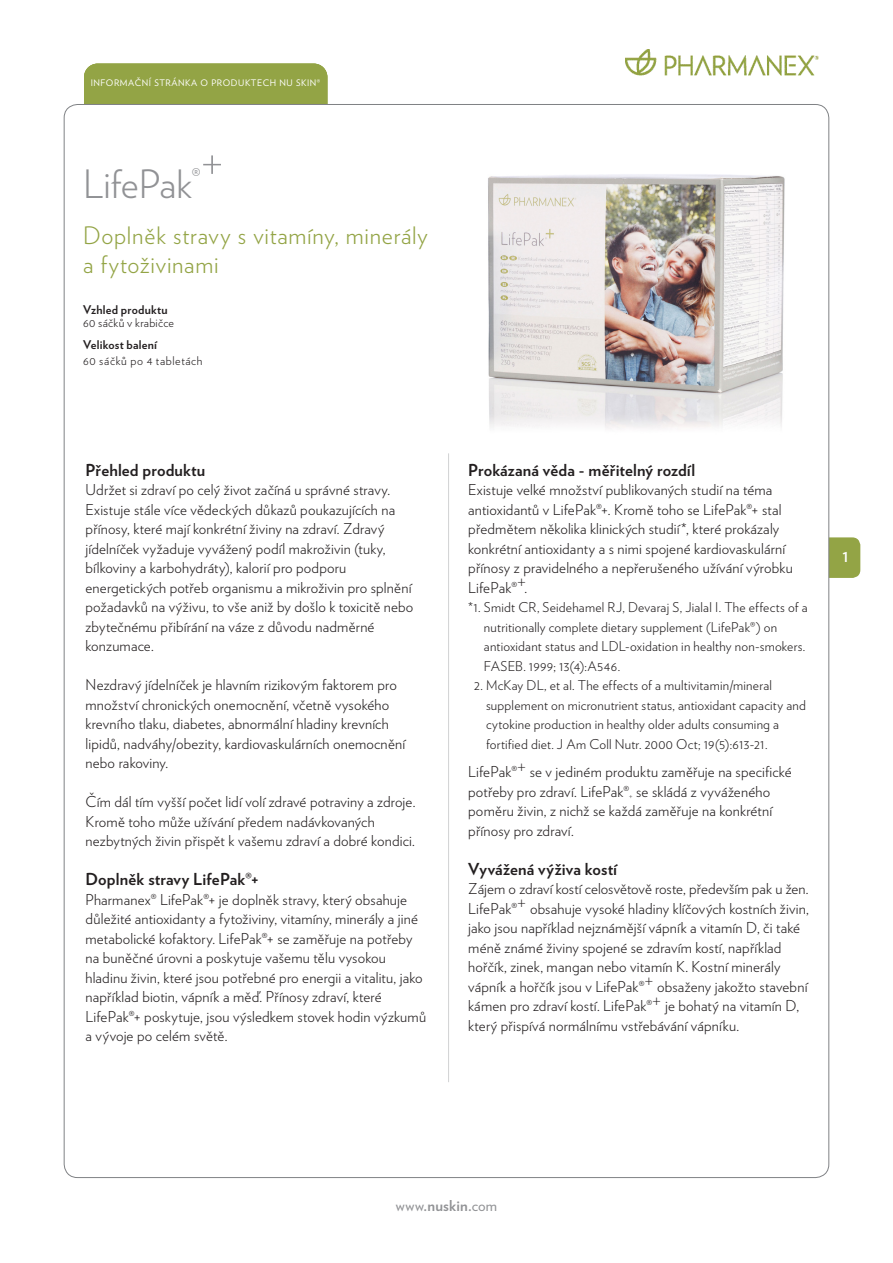
<style>
.page{position:relative;width:893px;height:1263px;background:#fff}
.page>*{position:absolute;margin:0;border:0;box-sizing:border-box;transform-origin:0 0}
.product_name{font:200 52.5px "Verlag";color:#919295}
.product_name-2{font:300 39px "Verlag";letter-spacing:-.005em;color:#919295}
.product_subname{font:300 24px "Verlag";letter-spacing:.03em;color:#93a445}
.heading__bold{font:700 16.5px "Verlag";letter-spacing:.005em;color:#231f20}
.text{font:700 16.5px "Verlag";letter-spacing:.01em;color:#231f20}
.text-2{font:300 15px/19.5px "Verlag";letter-spacing:.01em;color:#231f20}
.t1{font:700 15px "Verlag";letter-spacing:.015em;color:#919295}
.text-3{font:300 13.5px/19.5px "Verlag";letter-spacing:.015em;color:#231f20}
.t2{font:700 13.5px "Verlag";color:#fff}
.t3{font:700 12px "Verlag";letter-spacing:.015em;color:#231f20}
.t4{font:300 12px "Verlag";letter-spacing:.045em;color:#231f20}
.t5{font:300 12px "Verlag";letter-spacing:.02em;color:#231f20}
.t6{font:9px "Verlag";letter-spacing:.06em;color:#fff}
.s1{font-weight:400}
</style>
<div class="page">
<img style="left:625px;top:49px;width:194px;height:27px">
<div style="left:813px;top:537px;width:47px;height:41px;background:#93a445;border-radius:8px"></div>
<div style="left:84px;top:64px;width:243px;height:40px;background:#93a445"></div>
<div style="left:64px;top:104px;width:765px;height:1073px;background:#fff;border-radius:14px"></div>
<hr style="left:448px;top:453px;width:1px;height:629px;background:#d1d2d4">
<img style="left:488px;top:174px;width:297px;height:255px">
<p class="t6" style="left:91px;top:76px;width:231px">INFORMAČNÍ STRÁNKA O PRODUKTECH NU SKIN®</p>
<p class="product_name" style="left:200px;top:122px;width:26px">+</p>
<p class="product_name-2" style="left:83px;top:156px;width:119px">LifePak<sup>®</sup></p>
<p class="product_subname" style="left:83px;top:217px;width:346px">Doplněk stravy s vitamíny, minerály</p>
<p class="product_subname" style="left:83px;top:246px;width:137px">a fytoživinami</p>
<p class="t3" style="left:83px;top:300px;width:86px">Vzhled produktu</p>
<p class="t5" style="left:83px;top:314px;width:92px">60 sáčků v krabičce</p>
<p class="t3" style="left:83px;top:335px;width:76px">Velikost balení</p>
<p class="t4" style="left:83px;top:352px;width:121px">60 sáčků po 4 tabletách</p>
<p class="heading__bold" style="left:86px;top:457px;width:121px">Přehled produktu</p>
<p class="text-2" style="left:86px;top:479px;width:329px">Udržet si zdraví po celý život začíná u správné stravy.<br>Existuje stále více vědeckých důkazů poukazujících na přínosy, které mají konkrétní živiny na zdraví. Zdravý jídelníček vyžaduje vyvážený podíl makroživin (tuky, bílkoviny a karbohydráty), kalorií pro podporu energetických potřeb organismu a mikroživin pro splnění požadavků na výživu, to vše aniž by došlo k toxicitě nebo zbytečnému přibírání na váze z důvodu nadměrné konzumace.</p>
<p class="text-2" style="left:86px;top:674px;width:321px">Nezdravý jídelníček je hlavním rizikovým faktorem pro množství chronických onemocnění, včetně vysokého krevního tlaku, diabetes, abnormální hladiny krevních lipidů, nadváhy/obezity, kardiovaskulárních onemocnění nebo rakoviny.</p>
<p class="text-2" style="left:86px;top:791px;width:331px">Čím dál tím vyšší počet lidí volí zdravé potraviny a zdroje.<br>Kromě toho může užívání předem nadávkovaných nezbytných živin přispět k vašemu zdraví a dobré kondici.</p>
<p class="heading__bold" style="left:86px;top:866px;width:175px">Doplněk stravy LifePak®+</p>
<p class="text-2" style="left:86px;top:889px;width:342px">Pharmanex® LifePak®+ je doplněk stravy, který obsahuje důležité antioxidanty a fytoživiny, vitamíny, minerály a jiné metabolické kofaktory. LifePak®+ se zaměřuje na potřeby na buněčné úrovni a poskytuje vašemu tělu vysokou hladinu živin, které jsou potřebné pro energii a vitalitu, jako například biotin, vápník a měď. Přínosy zdraví, které LifePak®+ poskytuje, jsou výsledkem stovek hodin výzkumů a vývoje po celém světě.</p>
<p class="heading__bold" style="left:468px;top:457px;width:229px">Prokázaná věda - měřitelný rozdíl</p>
<p class="text-2" style="left:468px;top:479px;width:326px">Existuje velké množství publikovaných studií na téma antioxidantů v LifePak®+. Kromě toho se LifePak®+ stal předmětem několika klinických studií*, které prokázaly konkrétní antioxidanty a s nimi spojené kardiovaskulární přínosy z pravidelného a nepřerušeného užívání výrobku LifePak®<sup>+</sup>.</p>
<p class="text-3" style="left:484px;top:597px;width:325px;text-indent:-16px">*1. Smidt CR, Seidehamel RJ, Devaraj S, Jialal I. The effects of a nutritionally complete dietary supplement (LifePak®) on antioxidant status and LDL-oxidation in healthy non-smokers.<br>FASEB. 1999; 13(4):A546.</p>
<p class="text-3" style="left:486px;top:675px;width:321px;text-indent:-12px">2. McKay DL, et al. The effects of a multivitamin/mineral supplement on micronutrient status, antioxidant capacity and cytokine production in healthy older adults consuming a fortified diet. J Am Coll Nutr. 2000 Oct; 19(5):613-21.</p>
<p class="text-2" style="left:468px;top:761px;width:325px">LifePak®<sup>+</sup> se v jediném produktu zaměřuje na specifické potřeby pro zdraví. LifePak®<sub>+</sub> se skládá z vyváženého poměru živin, z nichž se každá zaměřuje na konkrétní přínosy pro zdraví.</p>
<p class="text" style="left:468px;top:856px;width:150px">Vyvážená výživa kostí</p>
<p class="text-2" style="left:468px;top:878px;width:342px">Zájem o zdraví kostí celosvětově roste, především pak u žen.<br>LifePak®<sup>+</sup> obsahuje vysoké hladiny klíčových kostních živin, jako jsou například nejznámější vápník a vitamín D, či také méně známé živiny spojené se zdravím kostí, například hořčík, zinek, mangan nebo vitamín K. Kostní minerály vápník a hořčík jsou v LifePak®<sup>+</sup> obsaženy jakožto stavební kámen pro zdraví kostí. LifePak®<sup>+</sup> je bohatý na vitamín D, který přispívá normálnímu vstřebávání vápníku.</p>
<p class="t2" style="left:843px;top:546px;width:7px">1</p>
<p class="t1" style="left:396px;top:1194px;width:103px"><span class="s1">www</span>.nuskin.<span class="s1">com</span></p>
</div>
